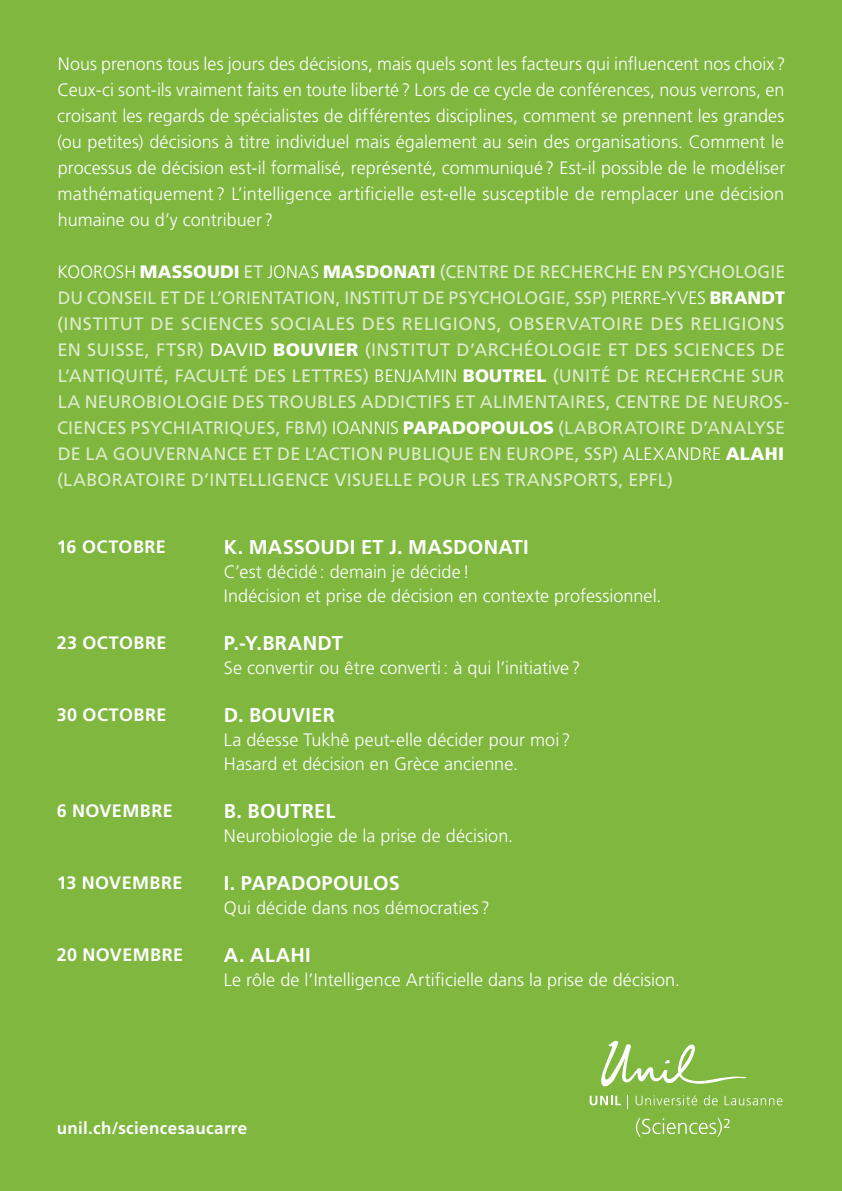
<style>
.page{position:relative;width:842px;height:1191px;background:#7fb73f}
.page>*{position:absolute;margin:0;border:0;box-sizing:border-box;transform-origin:0 0}
.t1{font:700 20px "Frutiger LT Std";letter-spacing:.01em;color:#fff}
.t2{font:300 18px/26px "Frutiger LT Std";letter-spacing:.005em;color:#fff}
.t3{font:18px/26px "Frutiger LT Std";letter-spacing:.01em;color:#deebcc}
.t4{font:700 18px "Frutiger LT Std";letter-spacing:.025em;color:#fff}
.t5{font:700 17px "Frutiger LT Std";letter-spacing:.02em;color:#fff}
.s1{font-weight:300;color:#fff}
.s2{font-weight:900;color:#fff}
.s3{color:#fff}
</style>
<div class="page">
<svg style="left:636px;top:1117px;width:94px;height:19px"></svg>
<svg style="left:601px;top:1040px;width:146px;height:47px"></svg>
<svg style="left:590px;top:1095px;width:31px;height:10px"></svg>
<svg style="left:627px;top:1095px;width:1px;height:13px"></svg>
<svg style="left:636px;top:1095px;width:61px;height:10px"></svg>
<svg style="left:704px;top:1095px;width:14px;height:10px"></svg>
<svg style="left:724px;top:1095px;width:58px;height:10px"></svg>
<p class="t2" style="left:57px;top:51px;width:730px;text-align:justify">Nous prenons tous les jours des décisions, mais quels sont les facteurs qui influencent nos choix?<br>Ceux-ci sont-ils vraiment faits en toute liberté? Lors de ce cycle de conférences, nous verrons, en croisant les regards de spécialistes de différentes disciplines, comment se prennent les grandes (ou petites) décisions à titre individuel mais également au sein des organisations. Comment le processus de décision est-il formalisé, représenté, communiqué ? Est-il possible de le modéliser mathématiquement ? L’intelligence artificielle est-elle susceptible de remplacer une décision humaine ou d’y contribuer ?</p>
<p class="t3" style="left:57px;top:259px;width:734px"><span class="s1">KOOROSH</span> <span class="s2">MASSOUDI</span> ET <span class="s1">JONAS</span> <span class="s2">MASDONATI</span> (CENTRE DE RECHERCHE EN PSYCHOLOGIE DU CONSEIL ET DE L’ORIENTATION, INSTITUT DE PSYCHOLOGIE, SSP) <span class="s1">PIERRE-YVES</span> <span class="s2">BRANDT </span>(INSTITUT DE SCIENCES SOCIALES DES RELIGIONS, OBSERVATOIRE DES RELIGIONS EN SUISSE, FTSR) <span class="s3">DAVID</span> <span class="s2">BOUVIER</span> (INSTITUT D’ARCHÉOLOGIE ET DES SCIENCES DE L’ANTIQUITÉ, FACULTÉ DES LETTRES) <span class="s1">BENJAMIN</span> <span class="s2">BOUTREL</span> (UNITÉ DE RECHERCHE SUR LA NEUROBIOLOGIE DES TROUBLES ADDICTIFS ET ALIMENTAIRES, CENTRE DE NEUROS-CIENCES PSYCHIATRIQUES, FBM) <span class="s1">IOANNIS</span> <span class="s2">PAPADOPOULOS</span> (LABORATOIRE D’ANALYSE DE LA GOUVERNANCE ET DE L’ACTION PUBLIQUE EN EUROPE, SSP) <span class="s1">ALEXANDRE</span> <span class="s2">ALAHI </span>(LABORATOIRE D’INTELLIGENCE VISUELLE POUR LES TRANSPORTS, EPFL)</p>
<p class="t4" style="left:57px;top:536px;width:111px">16 OCTOBRE</p>
<p class="t4" style="left:57px;top:632px;width:111px">23 OCTOBRE</p>
<p class="t4" style="left:57px;top:704px;width:111px">30 OCTOBRE</p>
<p class="t4" style="left:57px;top:800px;width:118px">6 NOVEMBRE</p>
<p class="t4" style="left:57px;top:872px;width:127px">13 NOVEMBRE</p>
<p class="t4" style="left:57px;top:944px;width:128px">20 NOVEMBRE</p>
<p class="t1" style="left:224px;top:535px;width:306px">K. MASSOUDI ET J. MASDONATI</p>
<p class="t2" style="left:224px;top:560px;width:439px;line-height:24px">C’est décidé: demain je décide !<br>Indécision et prise de décision en contexte professionnel.</p>
<p class="t1" style="left:224px;top:631px;width:120px">P.-Y.BRANDT</p>
<p class="t2" style="left:224px;top:655px;width:358px">Se convertir ou être converti: à qui l’initiative ?</p>
<p class="t1" style="left:224px;top:703px;width:112px">D. BOUVIER</p>
<p class="t2" style="left:224px;top:728px;width:348px;line-height:24px">La déesse Tukhê peut-elle décider pour moi?<br>Hasard et décision en Grèce ancienne.</p>
<p class="t1" style="left:224px;top:799px;width:113px">B. BOUTREL</p>
<p class="t2" style="left:224px;top:823px;width:291px">Neurobiologie de la prise de décision.</p>
<p class="t1" style="left:224px;top:871px;width:177px">I. PAPADOPOULOS</p>
<p class="t2" style="left:224px;top:895px;width:267px">Qui décide dans nos démocraties?</p>
<p class="t1" style="left:224px;top:943px;width:88px">A. ALAHI</p>
<p class="t2" style="left:224px;top:967px;width:458px">Le rôle de l’Intelligence Artificielle dans la prise de décision.</p>
<p class="t5" style="left:57px;top:1118px;width:192px">unil.ch/sciencesaucarre</p>
</div>
